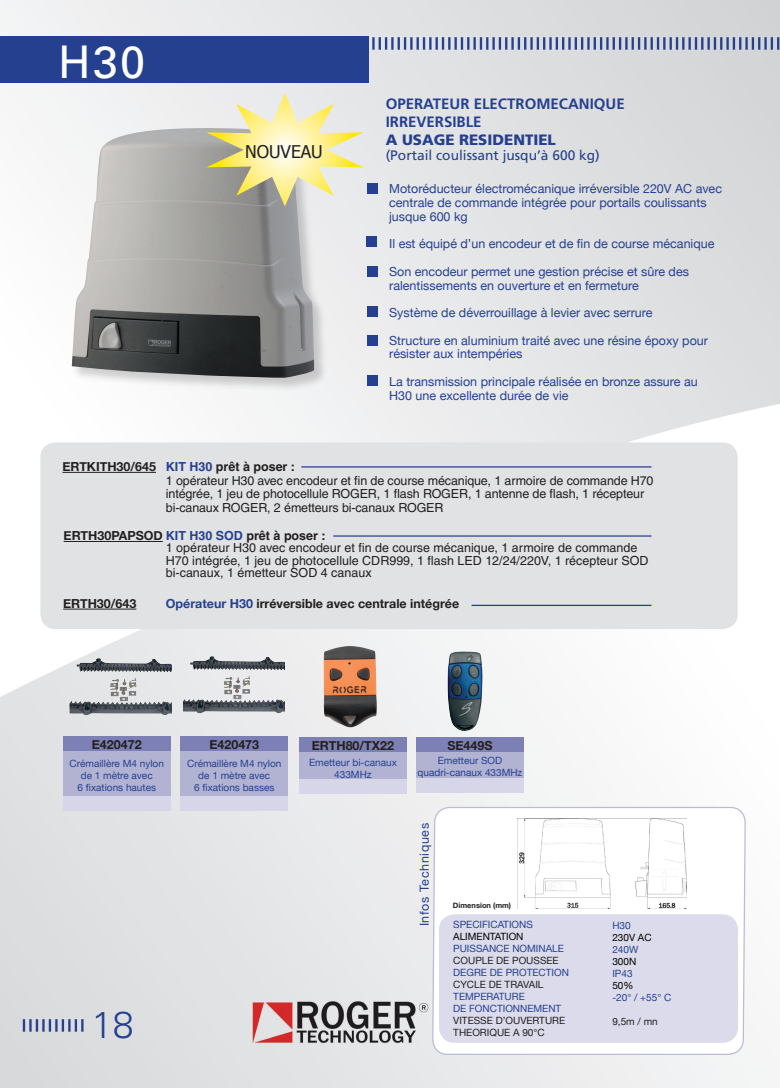
<style>
.page{position:relative;width:780px;height:1088px;background:#fff}
.page>*{position:absolute;margin:0;border:0;box-sizing:border-box;transform-origin:0 0}
.t1{font:45px "Univers";color:#fff}
.t2{font:300 37.5px "Univers";color:#25408f}
.t3{font:17.5px "Tahoma";color:#231f20}
.t4{font:700 15px/18px "Frutiger";color:#25408f}
.t5{font:900 15px "Frutiger";color:#25408f}
.t6{font:13.75px "Frutiger";color:#25408f}
.t7{font:12.5px/13.8px "Helvetica Neue";color:#25408f}
.t8{font:12.5px/13.8px "Helvetica";letter-spacing:-.01em;color:#231f20}
.t9{font:700 12.5px "Helvetica Neue";color:#231f20}
.t10{font:12.5px "Helvetica Neue";letter-spacing:.05em;color:#25408f}
.t11{font:10px/12px "Helvetica Neue";color:#25408f;text-align:center}
.t12{font:10px/12px "Helvetica Neue";color:#231f20}
.t13{font:10px "Helvetica Neue";color:#000}
.t14{font:700 7.5px "Helvetica Neue";color:#231f20}
.s1{font-family:"Helvetica";color:#25408f}
.s2{font-family:"Helvetica"}
.s3{color:#25408f}
</style>
<div class="page">
<img style="left:0;top:0;width:780px;height:1088px">
<div style="left:0;top:36px;width:369px;height:47px;background:#25408f"></div>
<svg style="left:369px;top:37px;width:411px;height:13px;background:#99a3c1"></svg>
<svg style="left:431px;top:806px;width:315px;height:282px"></svg>
<div style="left:438px;top:914px;width:300px;height:128px;background:#dbdbeb"></div>
<div style="left:40px;top:442px;width:697px;height:187px;background:#e1e2e4"></div>
<hr style="left:62px;top:472px;width:94px;height:1px;background:#231f20">
<hr style="left:301px;top:466px;width:350px;height:1px;background:#25408f">
<hr style="left:63px;top:609px;width:73px;height:1px;background:#231f20">
<hr style="left:471px;top:605px;width:180px;height:1px;background:#25408f">
<hr style="left:64px;top:541px;width:99px;height:1px;background:#231f20">
<hr style="left:333px;top:535px;width:318px;height:2px;background:#25408f">
<img style="left:447px;top:650px;width:36px;height:81px">
<div style="left:366px;top:183px;width:11px;height:11px;background:#25408f"></div>
<div style="left:366px;top:236px;width:11px;height:11px;background:#25408f"></div>
<div style="left:367px;top:266px;width:11px;height:11px;background:#25408f"></div>
<div style="left:367px;top:306px;width:11px;height:11px;background:#25408f"></div>
<div style="left:367px;top:335px;width:11px;height:11px;background:#25408f"></div>
<div style="left:367px;top:375px;width:11px;height:11px;background:#25408f"></div>
<div style="left:63px;top:736px;width:107px;height:16px;background:#7d80b5"></div>
<div style="left:63px;top:751px;width:107px;height:46px;background:#b2b2d3"></div>
<div style="left:63px;top:796px;width:107px;height:15px;background:#d6d6e8"></div>
<div style="left:416px;top:737px;width:108px;height:15px;background:#7d80b5"></div>
<div style="left:416px;top:752px;width:108px;height:27px;background:#b2b2d3"></div>
<div style="left:416px;top:779px;width:108px;height:14px;background:#d6d6e8"></div>
<div style="left:299px;top:737px;width:108px;height:16px;background:#7d80b5"></div>
<div style="left:299px;top:753px;width:108px;height:28px;background:#b2b2d3"></div>
<div style="left:299px;top:780px;width:108px;height:14px;background:#d6d6e8"></div>
<div style="left:180px;top:737px;width:108px;height:15px;background:#7d80b5"></div>
<div style="left:180px;top:752px;width:108px;height:45px;background:#b2b2d3"></div>
<div style="left:180px;top:797px;width:108px;height:14px;background:#d6d6e8"></div>
<img style="left:76px;top:658px;width:95px;height:38px">
<img style="left:190px;top:656px;width:95px;height:38px">
<img style="left:250px;top:1000px;width:179px;height:47px">
<img style="left:517px;top:819px;width:169px;height:89px">
<svg style="left:23px;top:1019px;width:61px;height:12px"></svg>
<div style="left:71px;top:127px;width:259px;height:266px;background:#231f20;opacity:.2"></div>
<img style="left:72px;top:126px;width:242px;height:252px">
<svg style="left:206px;top:93px;width:157px;height:113px;background:#e2ddb7"></svg>
<img style="left:356px;top:640px;width:26px;height:36px">
<h1 class="t1" style="left:58px;top:34px;width:89px">H30</h1>
<h3 class="t3" style="left:245px;top:140px;width:79px">NOUVEAU</h3>
<p class="t4" style="left:386px;top:95px;width:240px">OPERATEUR ELECTROMECANIQUE<br>IRREVERSIBLE</p>
<p class="t5" style="left:386px;top:131px;width:172px">A USAGE RESIDENTIEL</p>
<p class="t6" style="left:386px;top:147px;width:215px">(Portail coulissant jusqu’à 600 kg)</p>
<p class="t7" style="left:389px;top:182px;width:334px">Motoréducteur électromécanique irréversible 220V AC avec centrale de commande intégrée pour portails coulissants jusque 600 kg</p>
<p class="t7" style="left:389px;top:237px;width:327px">Il est équipé d’un encodeur et de fin de course mécanique</p>
<p class="t7" style="left:389px;top:264px;width:301px">Son encodeur permet une gestion précise et sûre des ralentissements en ouverture et en fermeture</p>
<p class="t7" style="left:389px;top:305px;width:265px">Système de déverrouillage à levier avec serrure</p>
<p class="t7" style="left:389px;top:333px;width:320px">Structure en aluminium traité avec une résine époxy pour résister aux intempéries</p>
<p class="t7" style="left:389px;top:374px;width:310px">La transmission principale réalisée en bronze assure au<br>H30 une excellente durée de vie</p>
<p class="t9" style="left:62px;top:459px;width:234px">ERTKITH30/645 <span class="s1">KIT H30</span> <span class="s2">prêt à poser :</span></p>
<p class="t8" style="left:166px;top:473px;width:489px">1 opérateur H30 avec encodeur et fin de course mécanique, 1 armoire de commande H70 intégrée, 1 jeu de photocellule ROGER, 1 flash ROGER, 1 antenne de flash, 1 récepteur bi-canaux ROGER, 2 émetteurs bi-canaux ROGER</p>
<p class="t9" style="left:64px;top:528px;width:263px">ERTH30PAPSOD <span class="s1">KIT H30 SOD</span> <span class="s2">prêt à poser :</span></p>
<p class="t8" style="left:166px;top:542px;width:484px;line-height:12.5px">1 opérateur H30 avec encodeur et fin de course mécanique, 1 armoire de commande<br>H70 intégrée, 1 jeu de photocellule CDR999, 1 flash LED 12/24/220V, 1 récepteur SOD bi-canaux, 1 émetteur SOD 4 canaux</p>
<p class="t9" style="left:63px;top:596px;width:75px">ERTH30/643</p>
<p class="t9" style="left:166px;top:596px;width:295px"><span class="s3">Opérateur H30</span> irréversible avec centrale intégrée</p>
<p class="t9" style="left:92px;top:736px;width:51px">E420472</p>
<p class="t11" style="left:70px;top:757px;width:96px">Crémaillère M4 nylon de 1 mètre avec<br>6 fixations hautes</p>
<p class="t9" style="left:209px;top:737px;width:51px">E420473</p>
<p class="t11" style="left:187px;top:757px;width:96px">Crémaillère M4 nylon de 1 mètre avec<br>6 fixations basses</p>
<h2 class="t2" style="left:92px;top:1002px;width:43px">18</h2>
<p class="t9" style="left:312px;top:737px;width:84px">ERTH80/TX22</p>
<p class="t11" style="left:309px;top:756px;width:89px">Emetteur bi-canaux<br>433MHz</p>
<p class="t9" style="left:447px;top:737px;width:47px">SE449S</p>
<p class="t11" style="left:417px;top:754px;width:106px">Emetteur SOD quadri-canaux 433MHz</p>
<p class="t10" style="left:417px;top:926px;width:105px;rotate:-90deg">Infos Techniques</p>
<p class="t14" style="left:453px;top:901px;width:60px">Dimension (mm)</p>
<p class="t11" style="left:453px;top:918px;width:81px">SPECIFICATIONS</p>
<p class="t13" style="left:453px;top:931px;width:72px">ALIMENTATION</p>
<p class="t11" style="left:453px;top:942px;width:112px">PUISSANCE NOMINALE</p>
<p class="t12" style="left:453px;top:954px;width:107px">COUPLE DE POUSSEE</p>
<p class="t11" style="left:453px;top:966px;width:117px">DEGRE DE PROTECTION</p>
<p class="t12" style="left:453px;top:978px;width:92px">CYCLE DE TRAVAIL</p>
<p class="t11" style="left:453px;top:990px;width:109px;text-align:left">TEMPERATURE<br>DE FONCTIONNEMENT</p>
<p class="t12" style="left:453px;top:1014px;width:113px">VITESSE D’OUVERTURE<br>THEORIQUE A 90°C</p>
<p class="t11" style="left:612px;top:920px;width:20px">H30</p>
<p class="t13" style="left:612px;top:932px;width:41px">230V AC</p>
<p class="t11" style="left:612px;top:944px;width:27px">240W</p>
<p class="t13" style="left:612px;top:956px;width:25px">300N</p>
<p class="t11" style="left:612px;top:968px;width:22px">IP43</p>
<p class="t13" style="left:612px;top:980px;width:23px">50%</p>
<p class="t11" style="left:612px;top:992px;width:61px">-20° / +55° C</p>
<p class="t12" style="left:612px;top:1016px;width:47px">9,5m / mn</p>
</div>
